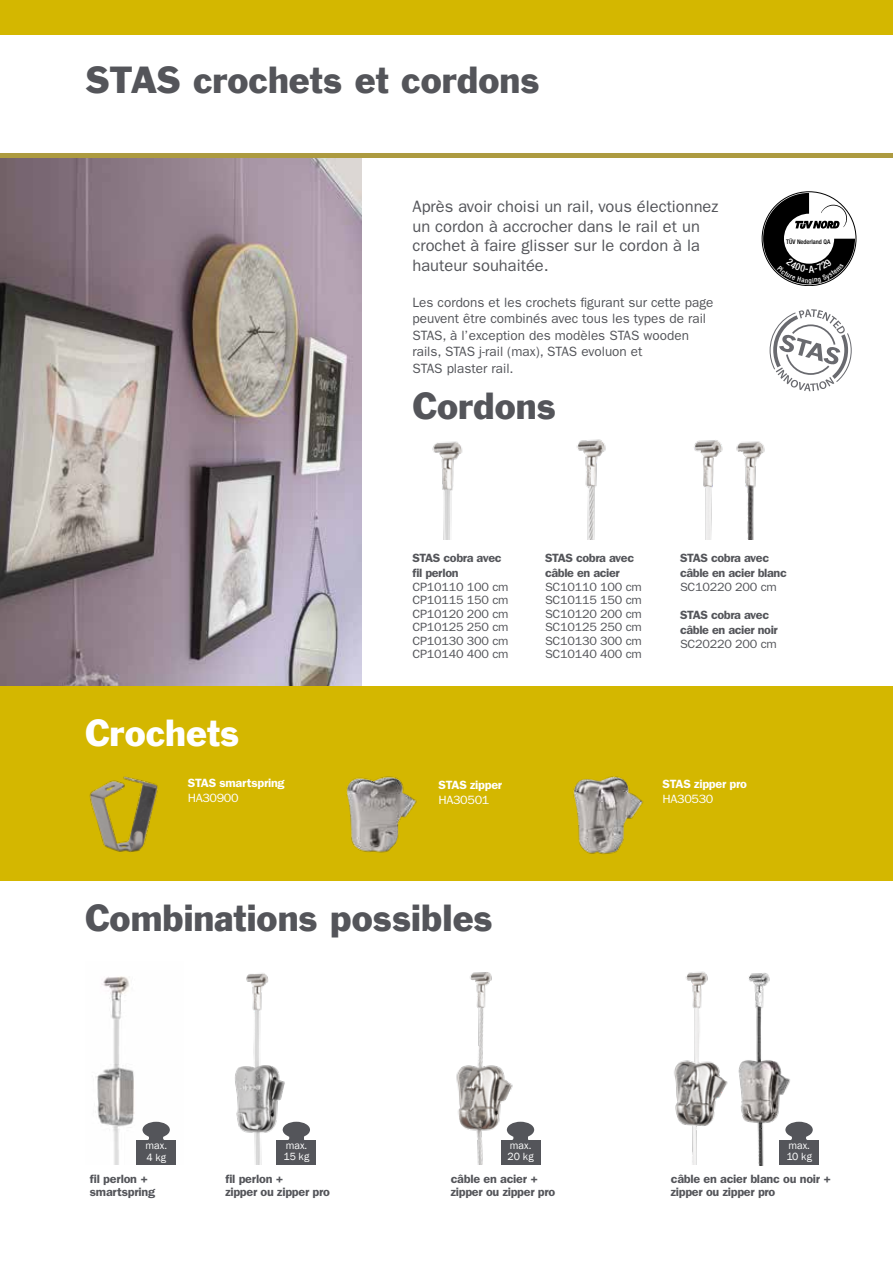
<style>
.page{position:relative;width:893px;height:1263px;background:#fff}
.page>*{position:absolute;margin:0;border:0;box-sizing:border-box;transform-origin:0 0}
.t1{font:34.5px "Franklin Gothic";color:#54555a}
.t2{font:34.5px "Franklin Gothic";color:#fff}
.t3{font:16.5px/19.5px "ITC Franklin Gothic Std";color:#54555a}
.t4{font:13.5px/16.5px "ITC Franklin Gothic Std";color:#54555a}
.t5{font:600 12px/15px "ITC Franklin Gothic Std";letter-spacing:-.02em;color:#54555a;scale:1.05 1}
.t6{font:12px/13.5px "ITC Franklin Gothic Std";letter-spacing:-.02em;color:#54555a;text-align:justify;scale:1.05 1}
.t7{font:600 12px "ITC Franklin Gothic Std";letter-spacing:-.02em;color:#fff;scale:1.05 1}
.t8{font:12px "ITC Franklin Gothic Std";letter-spacing:-.03em;color:#fff;scale:1.05 1}
.t9{font:10.65px/11.4px "Franklin Gothic";color:#fff}
.t10{font:500 condensed 6.3px "Helvetica Neue LT";color:#000}
</style>
<div class="page">
<img style="left:0;top:157px;width:361px;height:529px">
<div style="left:0;top:686px;width:893px;height:195px;background:#d4b700"></div>
<div style="left:0;top:0;width:893px;height:34px;background:#d4b700"></div>
<img style="left:738px;top:973px;width:69px;height:192px">
<img style="left:674px;top:971px;width:54px;height:194px">
<img style="left:346px;top:776px;width:71px;height:77px">
<img style="left:573px;top:776px;width:70px;height:78px">
<img style="left:89px;top:776px;width:69px;height:76px">
<img style="left:97px;top:976px;width:73px;height:188px">
<div style="left:150px;top:1134px;width:13px;height:8px;background:#54555a"></div>
<div style="left:136px;top:1140px;width:40px;height:24px;background:#54555a"></div>
<div style="left:142px;top:1122px;width:28px;height:16px;background:#54555a;border-radius:50%"></div>
<img style="left:456px;top:972px;width:79px;height:192px">
<div style="left:514px;top:1134px;width:13px;height:8px;background:#54555a"></div>
<div style="left:501px;top:1140px;width:40px;height:24px;background:#54555a"></div>
<div style="left:507px;top:1122px;width:27px;height:16px;background:#54555a;border-radius:50%"></div>
<img style="left:235px;top:973px;width:75px;height:191px">
<div style="left:290px;top:1134px;width:13px;height:8px;background:#54555a"></div>
<div style="left:276px;top:1140px;width:40px;height:24px;background:#54555a"></div>
<div style="left:283px;top:1122px;width:27px;height:16px;background:#54555a;border-radius:50%"></div>
<div style="left:793px;top:1134px;width:13px;height:8px;background:#54555a"></div>
<div style="left:779px;top:1140px;width:40px;height:24px;background:#54555a"></div>
<div style="left:785px;top:1122px;width:28px;height:16px;background:#54555a;border-radius:50%"></div>
<img style="left:694px;top:440px;width:71px;height:99px">
<img style="left:576px;top:439px;width:30px;height:100px">
<img style="left:432px;top:441px;width:31px;height:98px">
<hr style="left:0;top:153px;width:893px;height:4px;background:#ad9b40">
<svg style="left:770px;top:309px;width:82px;height:82px"></svg>
<svg style="left:763px;top:193px;width:92px;height:91px"></svg>
<h1 class="t1" style="left:85px;top:58px;width:456px">STAS crochets et cordons</h1>
<h2 class="t3" style="left:412px;top:197px;width:307px">Après avoir choisi un rail, vous électionnez un cordon à accrocher dans le rail et un crochet à faire glisser sur le cordon à la hauteur souhaitée.</h2>
<p class="t4" style="left:412px;top:294px;width:303px">Les cordons et les crochets figurant sur cette page peuvent être combinés avec tous les types de rail STAS, à l’exception des modèles STAS wooden rails, STAS j-rail (max), STAS evoluon et<br>STAS plaster rail.</p>
<h1 class="t1" style="left:412px;top:383px;width:145px">Cordons</h1>
<p class="t10" style="left:786px;top:238px;width:46px">TÜV Nederland QA</p>
<h1 class="t2" style="left:85px;top:710px;width:156px">Crochets</h1>
<p class="t7" style="left:188px;top:775px;width:94px">STAS smartspring</p>
<p class="t8" style="left:188px;top:791px;width:50px">HA30900</p>
<p class="t5" style="left:412px;top:550px;width:86px">STAS cobra avec fil perlon</p>
<p class="t6" style="left:412px;top:580px;width:93px">CP10110 100 cm CP10115 150 cm CP10120 200 cm CP10125 250 cm CP10130 300 cm CP10140 400 cm</p>
<p class="t5" style="left:545px;top:550px;width:86px">STAS cobra avec câble en acier</p>
<p class="t6" style="left:545px;top:580px;width:94px">SC10110 100 cm SC10115 150 cm SC10120 200 cm SC10125 250 cm SC10130 300 cm SC10140 400 cm</p>
<p class="t5" style="left:680px;top:550px;width:103px">STAS cobra avec câble en acier blanc</p>
<p class="t6" style="left:680px;top:580px;width:94px">SC10220 200 cm</p>
<p class="t5" style="left:680px;top:607px;width:95px">STAS cobra avec câble en acier noir</p>
<p class="t6" style="left:680px;top:637px;width:94px">SC20220 200 cm</p>
<p class="t7" style="left:438px;top:777px;width:62px">STAS zipper</p>
<p class="t8" style="left:438px;top:792px;width:50px">HA30501</p>
<p class="t7" style="left:663px;top:777px;width:82px">STAS zipper pro</p>
<p class="t8" style="left:663px;top:792px;width:50px">HA30530</p>
<h1 class="t1" style="left:85px;top:895px;width:409px">Combinations possibles</h1>
<p class="t9" style="left:145px;top:1140px;width:23px">max.<br>4 kg</p>
<p class="t9" style="left:508px;top:1140px;width:27px">max.<br>20 kg</p>
<p class="t9" style="left:284px;top:1140px;width:27px">max.<br>15 kg</p>
<p class="t9" style="left:786px;top:1140px;width:27px">max.<br>10 kg</p>
<p class="t5" style="left:90px;top:1172px;width:64px;line-height:13.5px">fil perlon + smartspring</p>
<p class="t5" style="left:225px;top:1172px;width:101px;line-height:13.5px">fil perlon +<br>zipper ou zipper pro</p>
<p class="t5" style="left:451px;top:1172px;width:101px;line-height:13.5px">câble en acier + zipper ou zipper pro</p>
<p class="t5" style="left:671px;top:1172px;width:154px;line-height:13.5px">câble en acier blanc ou noir + zipper ou zipper pro</p>
</div>
